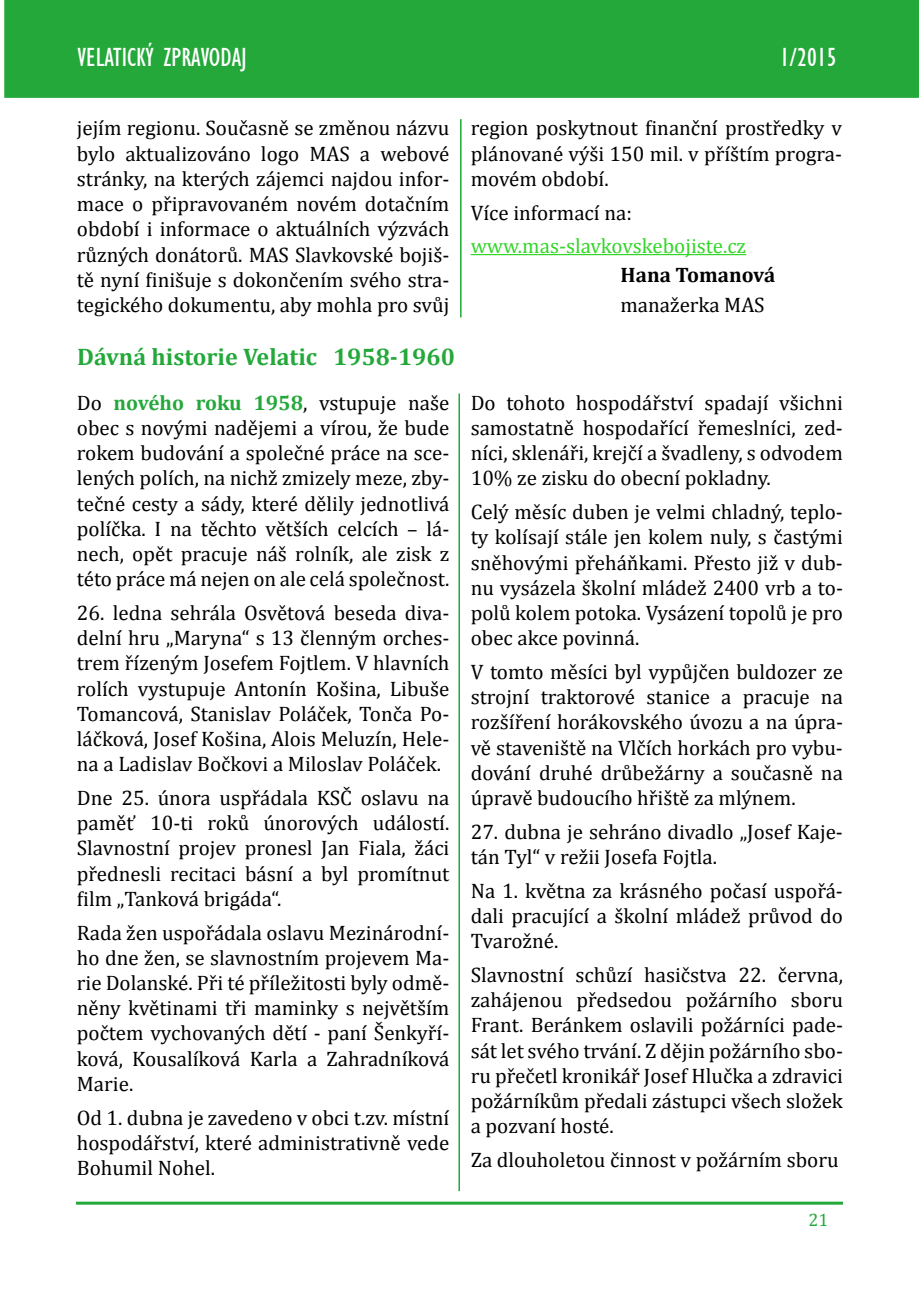
<style>
.page{position:relative;width:919px;height:1289px;background:#fff}
.page>*{position:absolute;margin:0;border:0;box-sizing:border-box;transform-origin:0 0}
.t1{font:27px "Gill Condensed S Si Condensed";color:#fff}
.t2{font:700 24px "Cambria";color:#23a839}
.t3{font:21px/25.2px "Cambria";color:#000;text-align:justify}
.t4{font:21px "Cambria";color:#32d628}
.t5{font:700 21px "Cambria";color:#000}
.t6{font:18px "Cambria";color:#23a839}
.s1{font-weight:700;color:#23a839}
</style>
<div class="page">
<div style="left:4px;top:0;width:914px;height:98px;background:#23a839;border:2px solid #23a839"></div>
<div style="left:76px;top:1201px;width:766px;height:3px;background:#23a839;border:2px solid #23a839"></div>
<hr style="left:470px;top:254px;width:276px;height:1px;background:#32d628">
<hr style="left:460px;top:119px;width:1px;height:198px;background:#23a839">
<hr style="left:458px;top:393px;width:2px;height:798px;background:#23a839">
<p class="t1" style="left:77px;top:43px;width:171px">VELATICKÝ ZPRAVODAJ</p>
<p class="t1" style="left:779px;top:43px;width:58px">1/2015</p>
<p class="t3" style="left:77px;top:116px;width:374px">jejím regionu. Současně se změnou názvu bylo aktualizováno logo MAS a webové stránky, na kterých zájemci najdou infor&shy;mace o připravovaném novém dotačním období i informace o aktuálních výzvách různých donátorů. MAS Slavkovské bojiš&shy;tě nyní finišuje s dokončením svého stra&shy;tegického dokumentu, aby mohla pro svůj</p>
<p class="t3" style="left:470px;top:116px;width:373px">region poskytnout finanční prostředky v plánované výši 150 mil. v příštím progra&shy;movém období.</p>
<p class="t3" style="left:470px;top:200px;width:163px">Více informací na:</p>
<p class="t4" style="left:470px;top:234px;width:277px">www.mas-slavkovskebojiste.cz</p>
<p class="t5" style="left:620px;top:260px;width:156px">Hana Tomanová</p>
<p class="t3" style="left:620px;top:292px;width:146px">manažerka MAS</p>
<p class="t2" style="left:77px;top:340px;width:379px">Dávná historie Velatic 1958-1960</p>
<p class="t3" style="left:77px;top:390px;width:374px">Do <span class="s1">nového roku 1958</span>, vstupuje naše obec s novými nadějemi a vírou, že bude rokem budování a společné práce na sce&shy;lených polích, na nichž zmizely meze, zby&shy;tečné cesty a sády, které dělily jednotlivá políčka. I na těchto větších celcích – lá&shy;nech, opět pracuje náš rolník, ale zisk z této práce má nejen on ale celá společnost.</p>
<p class="t3" style="left:77px;top:600px;width:374px">26. ledna sehrála Osvětová beseda diva&shy;delní hru „Maryna“ s 13 členným orches&shy;trem řízeným Josefem Fojtlem. V hlavních rolích vystupuje Antonín Košina, Libuše Tomancová, Stanislav Poláček, Tonča Po&shy;láčková, Josef Košina, Alois Meluzín, Hele&shy;na a Ladislav Bočkovi a Miloslav Poláček.</p>
<p class="t3" style="left:77px;top:785px;width:374px">Dne 25. února uspřádala KSČ oslavu na paměť 10-ti roků únorových událostí.<br>Slavnostní projev pronesl Jan Fiala, žáci přednesli recitaci básní a byl promítnut film „Tanková brigáda“.</p>
<p class="t3" style="left:77px;top:919px;width:374px">Rada žen uspořádala oslavu Mezinárodní&shy;ho dne žen, se slavnostním projevem Ma&shy;rie Dolanské. Při té příležitosti byly odmě&shy;něny květinami tři maminky s největším počtem vychovaných dětí - paní Šenkyří&shy;ková, Kousalíková Karla a Zahradníková Marie.</p>
<p class="t3" style="left:77px;top:1104px;width:374px">Od 1. dubna je zavedeno v obci t.zv. místní hospodářství, které administrativně vede Bohumil Nohel.</p>
<p class="t3" style="left:470px;top:390px;width:374px">Do tohoto hospodářství spadají všichni samostatně hospodařící řemeslníci, zed&shy;níci, sklenáři, krejčí a švadleny, s odvodem 10% ze zisku do obecní pokladny.</p>
<p class="t3" style="left:470px;top:499px;width:374px">Celý měsíc duben je velmi chladný, teplo&shy;ty kolísají stále jen kolem nuly, s častými sněhovými přeháňkami. Přesto již v dub&shy;nu vysázela školní mládež 2400 vrb a to&shy;polů kolem potoka. Vysázení topolů je pro obec akce povinná.</p>
<p class="t3" style="left:470px;top:659px;width:374px">V tomto měsíci byl vypůjčen buldozer ze strojní traktorové stanice a pracuje na rozšíření horákovského úvozu a na úpra&shy;vě staveniště na Vlčích horkách pro vybu&shy;dování druhé drůbežárny a současně na úpravě budoucího hřiště za mlýnem.</p>
<p class="t3" style="left:470px;top:819px;width:374px">27. dubna je sehráno divadlo „Josef Kaje&shy;tán Tyl“ v režii Josefa Fojtla.</p>
<p class="t3" style="left:470px;top:877px;width:374px">Na 1. května za krásného počasí uspořá&shy;dali pracující a školní mládež průvod do Tvarožné.</p>
<p class="t3" style="left:470px;top:962px;width:374px">Slavnostní schůzí hasičstva 22. června, zahájenou předsedou požárního sboru Frant. Beránkem oslavili požárníci pade&shy;sát let svého trvání. Z dějin požárního sbo&shy;ru přečetl kronikář Josef Hlučka a zdravici požárníkům předali zástupci všech složek a pozvaní hosté.</p>
<p class="t3" style="left:470px;top:1146px;width:369px">Za dlouholetou činnost v požárním sboru</p>
<p class="t6" style="left:808px;top:1209px;width:21px">21</p>
</div>
